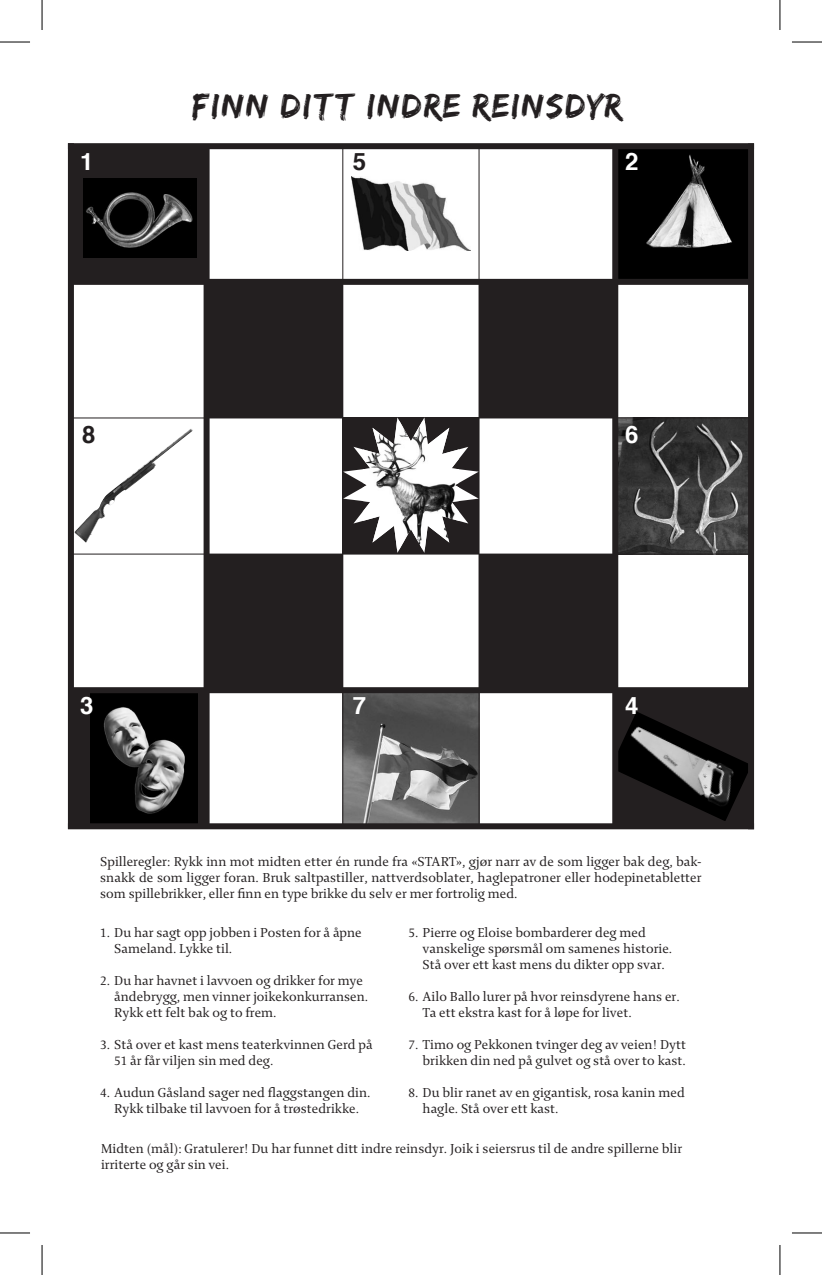
<style>
.page{position:relative;width:822px;height:1275px;background:#fff}
.page>*{position:absolute;margin:0;border:0;box-sizing:border-box;transform-origin:0 0}
.Jungersen{font:30px "Edo";letter-spacing:.06em;color:#231f20}
.t1{font:700 24px "Helvetica";color:#fff}
.t2{font:700 24px "Helvetica";color:#231f20}
.Jungersen-2{font:14px/16px "Enigma 2";color:#231f20}
</style>
<div class="page">
<div style="left:70px;top:690px;width:136px;height:136px;background:#231f20"></div>
<div style="left:615px;top:690px;width:136px;height:136px;background:#231f20"></div>
<div style="left:70px;top:146px;width:136px;height:136px;background:#231f20"></div>
<img style="left:83px;top:178px;width:114px;height:79px">
<img style="left:75px;top:429px;width:118px;height:114px">
<img style="left:90px;top:693px;width:107px;height:130px">
<div style="left:206px;top:282px;width:136px;height:136px;background:#231f20"></div>
<div style="left:206px;top:554px;width:136px;height:136px;background:#231f20"></div>
<img style="left:351px;top:177px;width:119px;height:74px">
<img style="left:343px;top:693px;width:135px;height:130px">
<div style="left:479px;top:282px;width:136px;height:136px;background:#231f20"></div>
<div style="left:479px;top:554px;width:136px;height:136px;background:#231f20"></div>
<img style="left:618px;top:149px;width:129px;height:130px">
<img style="left:618px;top:418px;width:129px;height:135px">
<img style="left:618px;top:712px;width:129px;height:109px">
<div style="left:70px;top:279px;width:681px;height:6px;background:#231f20"></div>
<hr style="left:70px;top:417px;width:681px;height:1px;background:#231f20">
<hr style="left:70px;top:553px;width:681px;height:1px;background:#231f20">
<div style="left:70px;top:687px;width:681px;height:6px;background:#231f20"></div>
<div style="left:71px;top:823px;width:679px;height:6px;background:#231f20"></div>
<div style="left:71px;top:143px;width:679px;height:6px;background:#231f20"></div>
<div style="left:747px;top:146px;width:6px;height:680px;background:#231f20"></div>
<div style="left:68px;top:146px;width:6px;height:680px;background:#231f20"></div>
<div style="left:612px;top:146px;width:6px;height:680px;background:#231f20"></div>
<hr style="left:478px;top:146px;width:1px;height:680px;background:#231f20">
<hr style="left:342px;top:146px;width:1px;height:680px;background:#231f20">
<div style="left:203px;top:146px;width:6px;height:680px;background:#231f20"></div>
<svg style="left:343px;top:417px;width:135px;height:136px;background:#3d3a3b"></svg>
<img style="left:362px;top:421px;width:96px;height:128px">
<hr style="left:0;top:42px;width:30px;height:1px;background:#000">
<hr style="left:791px;top:42px;width:30px;height:1px;background:#000">
<hr style="left:0;top:1232px;width:30px;height:1px;background:#000">
<hr style="left:791px;top:1232px;width:30px;height:1px;background:#000">
<hr style="left:42px;top:0;width:1px;height:30px;background:#000">
<hr style="left:42px;top:1245px;width:1px;height:30px;background:#000">
<hr style="left:779px;top:0;width:1px;height:30px;background:#000">
<hr style="left:779px;top:1245px;width:1px;height:30px;background:#000">
<p class="Jungersen" style="left:192px;top:91px;width:431px">FINN DITT INDRE REINSDYR</p>
<p class="t1" style="left:80px;top:142px;width:15px">1</p>
<p class="t1" style="left:624px;top:142px;width:15px">2</p>
<p class="t2" style="left:352px;top:142px;width:15px">5</p>
<p class="t2" style="left:82px;top:415px;width:15px">8</p>
<p class="t1" style="left:624px;top:415px;width:15px">6</p>
<p class="t1" style="left:352px;top:686px;width:15px">7</p>
<p class="t1" style="left:80px;top:686px;width:15px">3</p>
<p class="t1" style="left:624px;top:686px;width:15px">4</p>
<p class="Jungersen-2" style="left:100px;top:852px;width:602px;text-align:justify">Spilleregler: Rykk inn mot midten etter én runde fra «START», gjør narr av de som ligger bak deg, bak&shy;snakk de som ligger foran. Bruk saltpastiller, nattverdsoblater, haglepatroner eller hodepinetabletter som spillebrikker, eller finn en type brikke du selv er mer fortrolig med.</p>
<p class="Jungersen-2" style="left:114px;top:924px;width:249px;text-indent:-14px">1. Du har sagt opp jobben i Posten for å åpne<br>Sameland. Lykke til.</p>
<p class="Jungersen-2" style="left:114px;top:972px;width:255px;text-indent:-14px">2. Du har havnet i lavvoen og drikker for mye åndebrygg, men vinner joikekonkurransen.<br>Rykk ett felt bak og to frem.</p>
<p class="Jungersen-2" style="left:100px;top:1036px;width:274px">3. Stå over et kast mens teaterkvinnen Gerd på</p>
<p class="Jungersen-2" style="left:114px;top:1052px;width:161px">51 år får viljen sin med deg.</p>
<p class="Jungersen-2" style="left:100px;top:1084px;width:272px;text-align:center">4. Audun Gåsland sager ned flaggstangen din.<br>Rykk tilbake til lavvoen for å trøstedrikke.</p>
<p class="Jungersen-2" style="left:422px;top:924px;width:251px;text-indent:-14px">5. Pierre og Eloise bombarderer deg med vanskelige spørsmål om samenes historie.</p>
<p class="Jungersen-2" style="left:422px;top:956px;width:244px">Stå over ett kast mens du dikter opp svar.</p>
<p class="Jungersen-2" style="left:408px;top:988px;width:272px">6. Ailo Ballo lurer på hvor reinsdyrene hans er.</p>
<p class="Jungersen-2" style="left:422px;top:1004px;width:210px">Ta ett ekstra kast for å løpe for livet.</p>
<p class="Jungersen-2" style="left:408px;top:1036px;width:279px;text-align:right">7. Timo og Pekkonen tvinger deg av veien! Dytt brikken din ned på gulvet og stå over to kast.</p>
<p class="Jungersen-2" style="left:422px;top:1084px;width:264px;text-indent:-14px">8. Du blir ranet av en gigantisk, rosa kanin med hagle. Stå over ett kast.</p>
<p class="Jungersen-2" style="left:101px;top:1140px;width:582px">Midten (mål): Gratulerer! Du har funnet ditt indre reinsdyr. Joik i seiersrus til de andre spillerne blir irriterte og går sin vei.</p>
</div>
